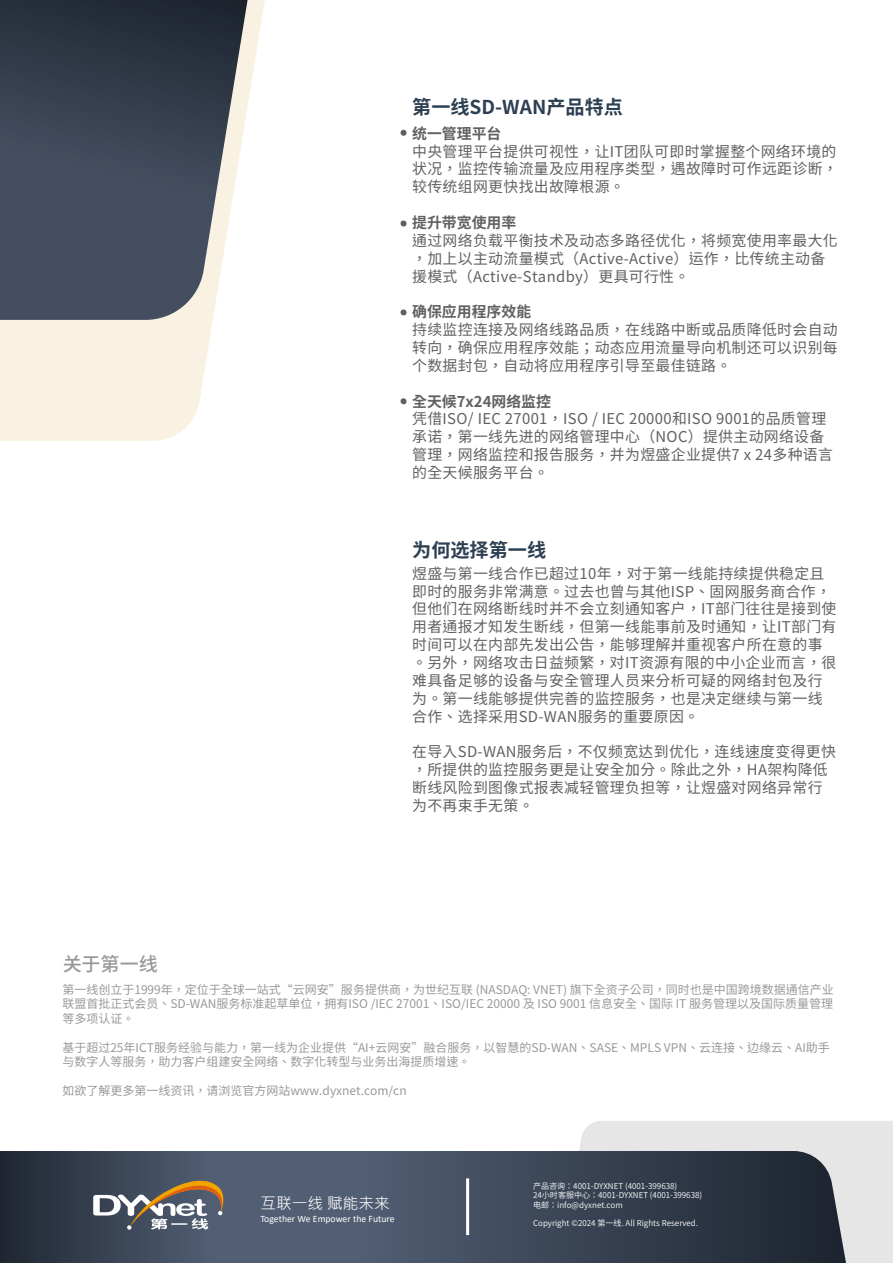
<style>
.page{position:relative;width:893px;height:1263px;background:#fff}
.page>*{position:absolute;margin:0;border:0;box-sizing:border-box;transform-origin:0 0}
.t1{font:700 19.2px "Noto Sans CJ Ktc";color:#2d3f52}
.t2{font:500 19.2px "Noto Sans CJ Ktc";color:#616160}
.t3{font:15.75px "Microsoft Jheng Hei";color:#fff}
.t4{font:14.85px/17.9px "Noto Sans CJ Ktc";letter-spacing:.02em;color:#616160}
.t5{font:700 14.85px "Noto Sans CJ Ktc";color:#616160}
.t6{font:12px/14.4px "Noto Sans CJ Ktc";color:#616160;text-align:justify}
.t7{font:9.75px "Calibri";color:#fff}
.t8{font:600 8.1px/9.6px "Noto Sans CJ Ktc";color:#fff}
</style>
<div class="page">
<svg style="left:0;top:0;width:265px;height:441px;fill:#f9f2e3"></svg>
<svg style="left:0;top:0;width:248px;height:320px;background:#4f5764"></svg>
<div style="left:579px;top:1121px;width:314px;height:142px;background:#e6e6e6"></div>
<svg style="left:0;top:1151px;width:846px;height:112px;background:#3d4858"></svg>
<hr style="left:466px;top:1178px;width:3px;height:57px;background:#fff">
<svg style="left:93px;top:1177px;width:132px;height:53px;background:#757475"></svg>
<div style="left:400px;top:130px;width:7px;height:6px;background:#616160;border-radius:50%"></div>
<svg style="left:400px;top:220px;width:7px;height:7px"></svg>
<svg style="left:400px;top:309px;width:7px;height:7px"></svg>
<svg style="left:400px;top:398px;width:7px;height:7px"></svg>
<p class="t1" style="left:412px;top:96px;width:212px">第一线SD-WAN产品特点</p>
<p class="t5" style="left:412px;top:125px;width:91px">统一管理平台</p>
<p class="t4" style="left:412px;top:143px;width:427px;text-align:justify">中央管理平台提供可视性，让IT团队可即时掌握整个网络环境的状况，监控传输流量及应用程序类型，遇故障时可作远距诊断，较传统组网更快找出故障根源。</p>
<p class="t5" style="left:412px;top:214px;width:106px">提升带宽使用率</p>
<p class="t4" style="left:412px;top:232px;width:427px">通过网络负载平衡技术及动态多路径优化，将频宽使用率最大化，加上以主动流量模式（Active-Active）运作，比传统主动备援模式（Active-Standby）更具可行性。</p>
<p class="t5" style="left:412px;top:303px;width:121px">确保应用程序效能</p>
<p class="t4" style="left:412px;top:321px;width:427px;text-align:justify">持续监控连接及网络线路品质，在线路中断或品质降低时会自动转向，确保应用程序效能；动态应用流量导向机制还可以识别每个数据封包，自动将应用程序引导至最佳链路。</p>
<p class="t5" style="left:412px;top:393px;width:140px">全天候7x24网络监控</p>
<p class="t4" style="left:412px;top:410px;width:422px">凭借ISO/ IEC 27001，ISO / IEC 20000和ISO 9001的品质管理承诺，第一线先进的网络管理中心（NOC）提供主动网络设备管理，网络监控和报告服务，并为煜盛企业提供7 x 24多种语言的全天候服务平台。</p>
<p class="t1" style="left:412px;top:539px;width:135px">为何选择第一线</p>
<p class="t4" style="left:412px;top:565px;width:426px">煜盛与第一线合作已超过10年，对于第一线能持续提供稳定且即时的服务非常满意。过去也曾与其他ISP、固网服务商合作，但他们在网络断线时并不会立刻通知客户，IT部门往往是接到使用者通报才知发生断线，但第一线能事前及时通知，让IT部门有时间可以在内部先发出公告，能够理解并重视客户所在意的事。另外，网络攻击日益频繁，对IT资源有限的中小企业而言，很难具备足够的设备与安全管理人员来分析可疑的网络封包及行为。第一线能够提供完善的监控服务，也是决定继续与第一线合作、选择采用SD-WAN服务的重要原因。</p>
<p class="t4" style="left:412px;top:743px;width:425px">在导入SD-WAN服务后，不仅频宽达到优化，连线速度变得更快，所提供的监控服务更是让安全加分。除此之外，HA架构降低断线风险到图像式报表减轻管理负担等，让煜盛对网络异常行为不再束手无策。</p>
<p class="t2" style="left:62px;top:953px;width:97px">关于第一线</p>
<p class="t6" style="left:62px;top:982px;width:773px">第一线创立于1999年，定位于全球一站式“云网安”服务提供商，为世纪互联 (NASDAQ: VNET) 旗下全资子公司，同时也是中国跨境数据通信产业联盟首批正式会员、SD-WAN服务标准起草单位，拥有ISO /IEC 27001、ISO/IEC 20000 及 ISO 9001 信息安全、国际 IT 服务管理以及国际质量管理等多项认证。</p>
<p class="t6" style="left:62px;top:1040px;width:769px">基于超过25年ICT服务经验与能力，第一线为企业提供“AI+云网安”融合服务，以智慧的SD-WAN、SASE、MPLS VPN、云连接、边缘云、AI助手与数字人等服务，助力客户组建安全网络、数字化转型与业务出海提质增速。</p>
<p class="t6" style="left:62px;top:1083px;width:346px">如欲了解更多第一线资讯，请浏览官方网站www.dyxnet.com/cn</p>
<p class="t3" style="left:260px;top:1193px;width:131px">互联一线 赋能未来</p>
<p class="t7" style="left:260px;top:1212px;width:136px">Together We Empower the Future</p>
<p class="t8" style="left:533px;top:1181px;width:171px">产品咨询：4001-DYXNET (4001-399638)<br>24小时客服中心：4001-DYXNET (4001-399638)电邮：info@dyxnet.com</p>
<p class="t8" style="left:533px;top:1218px;width:166px">Copyright ©2024 第一线. All Rights Reserved.</p>
</div>
